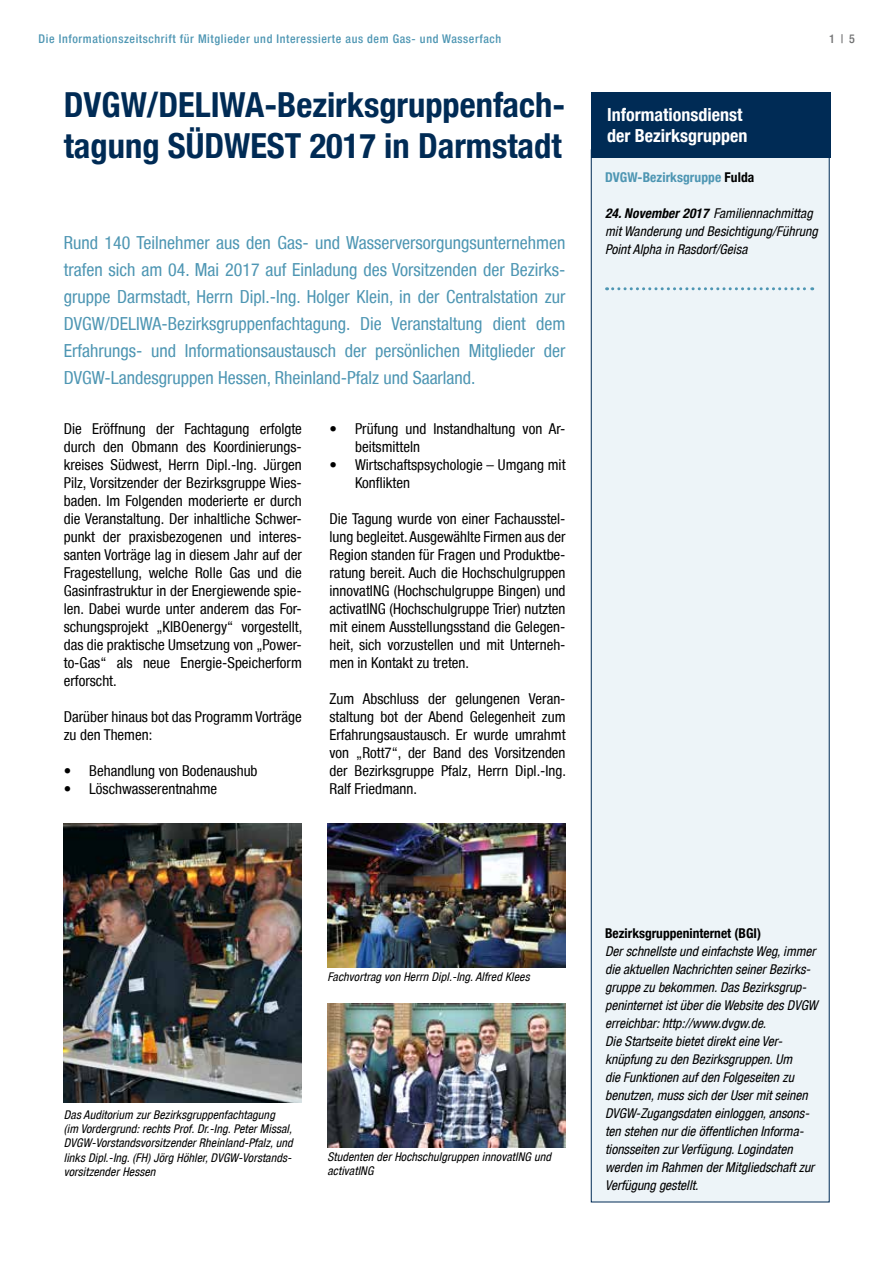
<style>
.page{position:relative;width:893px;height:1263px;background:#fff}
.page>*{position:absolute;margin:0;border:0;box-sizing:border-box;transform-origin:0 0}
.t1{font:700 condensed 34.5px/41.4px "Helvetica Neue LT";color:#002b55}
.t2{font:condensed 18px/27px "Helvetica Neue LT";color:#4e96b3;text-align:justify}
.t3{font:700 condensed 18px/21.6px "Helvetica Neue LT";color:#fff}
.t4{font:condensed 15px/18px "Helvetica Neue LT";color:#000;text-align:justify}
.t5{font:italic condensed 13.5px/18px "Helvetica Neue LT";color:#000}
.t6{font:700 condensed 13.5px "Helvetica Neue LT";color:#000}
.t7{font:700 condensed 13.5px "Helvetica Neue LT";letter-spacing:.005em;color:#4e96b3}
.t8{font:italic condensed 12px/14.4px "Helvetica Neue LT";letter-spacing:.01em;color:#000}
.t9{font:500 condensed 12px "Helvetica Neue LT";letter-spacing:.05em;color:#4e96b3}
.t10{font:500 condensed 12px "Helvetica Neue LT";color:#707172}
.s1{color:#000}
.s2{font-weight:700}
</style>
<div class="page">
<div style="left:591px;top:150px;width:238px;height:1052px;background:#edf4f8;border:1px solid #002b55"></div>
<div style="left:591px;top:92px;width:240px;height:66px;background:#002b55"></div>
<svg style="left:607px;top:287px;width:206px;height:3px"></svg>
<img style="left:64px;top:824px;width:238px;height:278px">
<img style="left:327px;top:1004px;width:239px;height:144px">
<img style="left:327px;top:824px;width:239px;height:144px">
<p class="t9" style="left:39px;top:31px;width:464px">Die Informationszeitschrift für Mitglieder und Interessierte aus dem Gas- und Wasserfach</p>
<p class="t10" style="left:829px;top:31px;width:27px">1 | 5</p>
<h1 class="t1" style="left:64px;top:83px;width:503px">DVGW/DELIWA-Bezirksgruppenfach&shy;tagung SÜDWEST 2017 in Darmstadt</h1>
<p class="t2" style="left:64px;top:229px;width:503px">Rund 140 Teilnehmer aus den Gas- und Wasserversorgungsunternehmen trafen sich am 04. Mai 2017 auf Einladung des Vorsitzenden der Bezirks&shy;gruppe Darmstadt, Herrn Dipl.-Ing. Holger Klein, in der Centralstation zur DVGW/DELIWA-Bezirksgruppenfachtagung. Die Veranstaltung dient dem Erfahrungs- und Informationsaustausch der persönlichen Mitglieder der DVGW-Landesgruppen Hessen, Rheinland-Pfalz und Saarland.</p>
<p class="t4" style="left:355px;top:420px;width:212px;text-indent:-26px">• Prüfung und Instandhaltung von Ar&shy;beitsmitteln</p>
<p class="t4" style="left:355px;top:456px;width:212px;text-indent:-26px">• Wirtschaftspsychologie – Umgang mit<br>Konflikten</p>
<p class="t4" style="left:330px;top:510px;width:238px">Die Tagung wurde von einer Fachausstel&shy;lung begleitet. Ausgewählte Firmen aus der Region standen für Fragen und Produktbe&shy;ratung bereit. Auch die Hochschulgruppen innovatING (Hochschulgruppe Bingen) und activatING (Hochschulgruppe Trier) nutzten mit einem Ausstellungsstand die Gelegen&shy;heit, sich vorzustellen und mit Unterneh&shy;men in Kontakt zu treten.</p>
<p class="t4" style="left:330px;top:690px;width:237px">Zum Abschluss der gelungenen Veran&shy;staltung bot der Abend Gelegenheit zum Erfahrungsaustausch. Er wurde umrahmt von „Rott7“, der Band des Vorsitzenden der Bezirksgruppe Pfalz, Herrn Dipl.-Ing.<br>Ralf Friedmann.</p>
<p class="t4" style="left:64px;top:420px;width:240px">Die Eröffnung der Fachtagung erfolgte durch den Obmann des Koordinierungs&shy;kreises Südwest, Herrn Dipl.-Ing. Jürgen Pilz, Vorsitzender der Bezirksgruppe Wies&shy;baden. Im Folgenden moderierte er durch die Veranstaltung. Der inhaltliche Schwer&shy;punkt der praxisbezogenen und interes&shy;santen Vorträge lag in diesem Jahr auf der Fragestellung, welche Rolle Gas und die Gasinfrastruktur in der Energiewende spie&shy;len. Dabei wurde unter anderem das For&shy;schungsprojekt „KIBOenergy“ vorgestellt, das die praktische Umsetzung von „Power&shy;to-Gas“ als neue Energie-Speicherform erforscht.</p>
<p class="t4" style="left:64px;top:708px;width:240px">Darüber hinaus bot das Programm Vorträge zu den Themen:</p>
<p class="t4" style="left:64px;top:762px;width:195px">• Behandlung von Bodenaushub</p>
<p class="t4" style="left:64px;top:780px;width:155px">• Löschwasserentnahme</p>
<p class="t3" style="left:607px;top:103px;width:142px">Informationsdienst der Bezirksgruppen</p>
<p class="t7" style="left:605px;top:169px;width:151px">DVGW-Bezirksgruppe <span class="s1">Fulda</span></p>
<p class="t5" style="left:605px;top:204px;width:214px"><span class="s2">24. November 2017</span> Familiennachmittag mit Wanderung und Besichtigung/Führung<br>Point Alpha in Rasdorf/Geisa</p>
<p class="t8" style="left:327px;top:969px;width:204px">Fachvortrag von Herrn Dipl.-Ing. Alfred Klees</p>
<p class="t8" style="left:64px;top:1107px;width:230px">Das Auditorium zur Bezirksgruppenfachtagung<br>(im Vordergrund: rechts Prof. Dr.-Ing. Peter Missal, DVGW-Vorstandsvorsitzender Rheinland-Pfalz, und links Dipl.-Ing. (FH) Jörg Höhler, DVGW-Vorstands&shy;vorsitzender Hessen</p>
<p class="t8" style="left:327px;top:1149px;width:225px">Studenten der Hochschulgruppen innovatING und activatING</p>
<p class="t6" style="left:605px;top:925px;width:157px">Bezirksgruppeninternet (BGI)</p>
<p class="t5" style="left:605px;top:942px;width:214px">Der schnellste und einfachste Weg, immer die aktuellen Nachrichten seiner Bezirks&shy;gruppe zu bekommen. Das Bezirksgrup&shy;peninternet ist über die Website des DVGW erreichbar: http://www.dvgw.de.<br>Die Startseite bietet direkt eine Ver&shy;knüpfung zu den Bezirksgruppen. Um<br>die Funktionen auf den Folgeseiten zu benutzen, muss sich der User mit seinen DVGW-Zugangsdaten einloggen, ansons&shy;ten stehen nur die öffentlichen Informa&shy;tionsseiten zur Verfügung. Logindaten werden im Rahmen der Mitgliedschaft zur Verfügung gestellt.</p>
</div>
